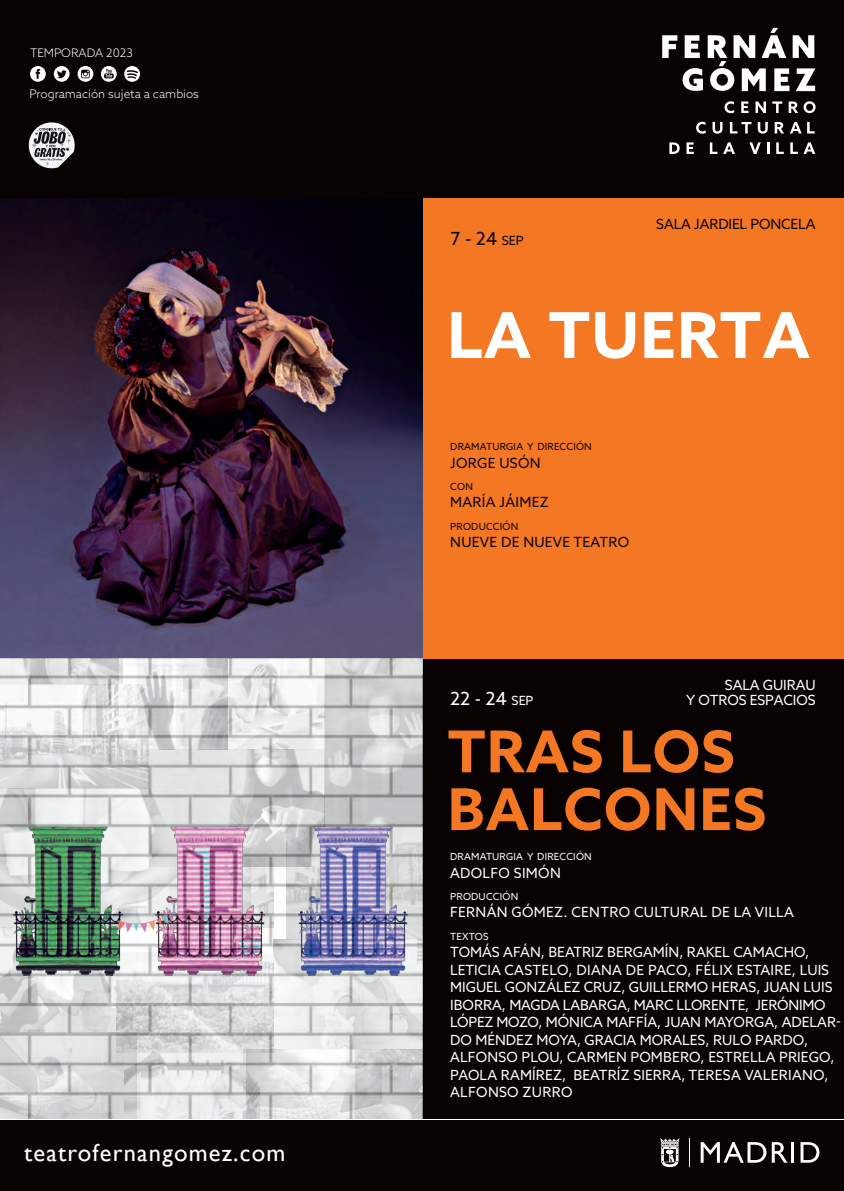
<style>
.page{position:relative;width:844px;height:1191px;background:#fff}
.page>*{position:absolute;margin:0;border:0;box-sizing:border-box;transform-origin:0 0}
.t1{font:700 63.35px "Azo Sans";letter-spacing:.02em;color:#fff}
.t2{font:700 57.75px/57.8px "Azo Sans";letter-spacing:.02em;color:#f47723}
.t3{font:24.5px "Gill Sans";letter-spacing:.05em;color:#fff}
.t4{font:18.03px "Azo Sans";color:#fff}
.t5{font:18.03px "Azo Sans";color:#080302}
.t6{font:14px/17.5px "Azo Sans";color:#fff}
.t7{font:14px "Azo Sans";letter-spacing:.02em;color:#fff}
.t8{font:14px "Azo Sans";letter-spacing:.02em;color:#080302}
.t9{font:14px "Azo Sans";letter-spacing:-.005em;color:#080302}
.t10{font:300 11.72px "Azo Sans";color:#fff}
.t11{font:9.8px "Azo Sans";letter-spacing:.02em;color:#fff}
.t12{font:9.8px "Azo Sans";letter-spacing:.02em;color:#080302}
.s1{font-size:12.6px}
</style>
<div class="page">
<div style="left:0;top:0;width:843px;height:1191px;background:#080302"></div>
<div style="left:422px;top:198px;width:421px;height:461px;background:#f47723"></div>
<img style="left:0;top:198px;width:422px;height:461px">
<svg style="left:662px;top:28px;width:153px;height:63px"></svg>
<svg style="left:724px;top:101px;width:10px;height:12px"></svg>
<svg style="left:741px;top:101px;width:7px;height:12px"></svg>
<svg style="left:755px;top:101px;width:10px;height:12px"></svg>
<svg style="left:772px;top:101px;width:10px;height:12px"></svg>
<svg style="left:788px;top:101px;width:9px;height:12px"></svg>
<svg style="left:803px;top:101px;width:12px;height:12px"></svg>
<svg style="left:696px;top:122px;width:9px;height:12px"></svg>
<svg style="left:712px;top:122px;width:10px;height:12px"></svg>
<svg style="left:729px;top:122px;width:22px;height:11px"></svg>
<svg style="left:757px;top:122px;width:10px;height:12px"></svg>
<svg style="left:774px;top:122px;width:9px;height:11px"></svg>
<svg style="left:790px;top:122px;width:24px;height:11px"></svg>
<svg style="left:669px;top:142px;width:10px;height:12px"></svg>
<svg style="left:686px;top:142px;width:7px;height:12px"></svg>
<svg style="left:709px;top:142px;width:8px;height:12px"></svg>
<svg style="left:723px;top:142px;width:11px;height:12px"></svg>
<svg style="left:749px;top:142px;width:11px;height:12px"></svg>
<svg style="left:767px;top:142px;width:2px;height:12px"></svg>
<svg style="left:776px;top:142px;width:7px;height:12px"></svg>
<svg style="left:790px;top:142px;width:7px;height:12px"></svg>
<svg style="left:803px;top:142px;width:12px;height:12px"></svg>
<svg style="left:54px;top:66px;width:15px;height:16px"></svg>
<svg style="left:30px;top:66px;width:16px;height:16px"></svg>
<svg style="left:101px;top:66px;width:16px;height:16px"></svg>
<svg style="left:78px;top:66px;width:15px;height:16px"></svg>
<svg style="left:124px;top:66px;width:16px;height:16px"></svg>
<svg style="left:28px;top:122px;width:47px;height:47px"></svg>
<svg style="left:689px;top:1138px;width:1px;height:29px"></svg>
<svg style="left:700px;top:1142px;width:87px;height:20px"></svg>
<hr style="left:791px;top:1142px;width:3px;height:20px;background:#fff">
<svg style="left:800px;top:1142px;width:19px;height:20px"></svg>
<svg style="left:659px;top:1138px;width:21px;height:29px"></svg>
<img style="left:0;top:659px;width:422px;height:460px">
<img style="left:156px;top:796px;width:109px;height:179px">
<img style="left:298px;top:796px;width:109px;height:179px">
<img style="left:13px;top:796px;width:109px;height:179px">
<svg style="left:117px;top:914px;width:51px;height:18px"></svg>
<hr style="left:0;top:1119px;width:843px;height:1px;background:#fff">
<p class="t10" style="left:30px;top:45px;width:104px">TEMPORADA 2023</p>
<p class="t10" style="left:29px;top:86px;width:171px">Programación sujeta a cambios</p>
<p class="t3" style="left:24px;top:1137px;width:263px">teatrofernangomez.com</p>
<p class="t5" style="left:450px;top:226px;width:75px">7 - 24 <span class="s1">SEP</span></p>
<p class="t9" style="left:656px;top:215px;width:161px">SALA JARDIEL PONCELA</p>
<p class="t1" style="left:447px;top:293px;width:364px">LA TUERTA</p>
<p class="t12" style="left:450px;top:440px;width:143px">DRAMATURGIA Y DIRECCIÓN</p>
<p class="t8" style="left:450px;top:453px;width:92px">JORGE USÓN</p>
<p class="t12" style="left:450px;top:480px;width:24px">CON</p>
<p class="t8" style="left:450px;top:493px;width:100px">MARÍA JÁIMEZ</p>
<p class="t12" style="left:450px;top:519px;width:69px">PRODUCCIÓN</p>
<p class="t8" style="left:450px;top:533px;width:180px">NUEVE DE NUEVE TEATRO</p>
<p class="t6" style="left:724px;top:675px;width:92px">SALA GUIRAU</p>
<p class="t4" style="left:450px;top:687px;width:85px">22 - 24 <span class="s1">SEP</span></p>
<p class="t6" style="left:686px;top:691px;width:131px">Y OTROS ESPACIOS</p>
<p class="t2" style="left:447px;top:722px;width:320px">TRAS LOS<br>BALCONES</p>
<p class="t11" style="left:450px;top:850px;width:143px">DRAMATURGIA Y DIRECCIÓN</p>
<p class="t7" style="left:450px;top:863px;width:112px">ADOLFO SIMÓN</p>
<p class="t11" style="left:450px;top:890px;width:69px">PRODUCCIÓN</p>
<p class="t7" style="left:450px;top:903px;width:345px">FERNÁN GÓMEZ. CENTRO CULTURAL DE LA VILLA</p>
<p class="t11" style="left:450px;top:929px;width:40px">TEXTOS</p>
<p class="t6" style="left:450px;top:943px;width:392px">TOMÁS AFÁN, BEATRIZ BERGAMÍN, RAKEL CAMACHO, LETICIA CASTELO, DIANA DE PACO, FÉLIX ESTAIRE, LUIS MIGUEL GONZÁLEZ CRUZ, GUILLERMO HERAS, JUAN LUIS IBORRA, MAGDA LABARGA, MARC LLORENTE, JERÓNIMO LÓPEZ MOZO, MÓNICA MAFFÍA, JUAN MAYORGA, ADELAR-DO MÉNDEZ MOYA, GRACIA MORALES, RULO PARDO, ALFONSO PLOU, CARMEN POMBERO, ESTRELLA PRIEGO, PAOLA RAMÍREZ, BEATRÍZ SIERRA, TERESA VALERIANO, ALFONSO ZURRO</p>
</div>
